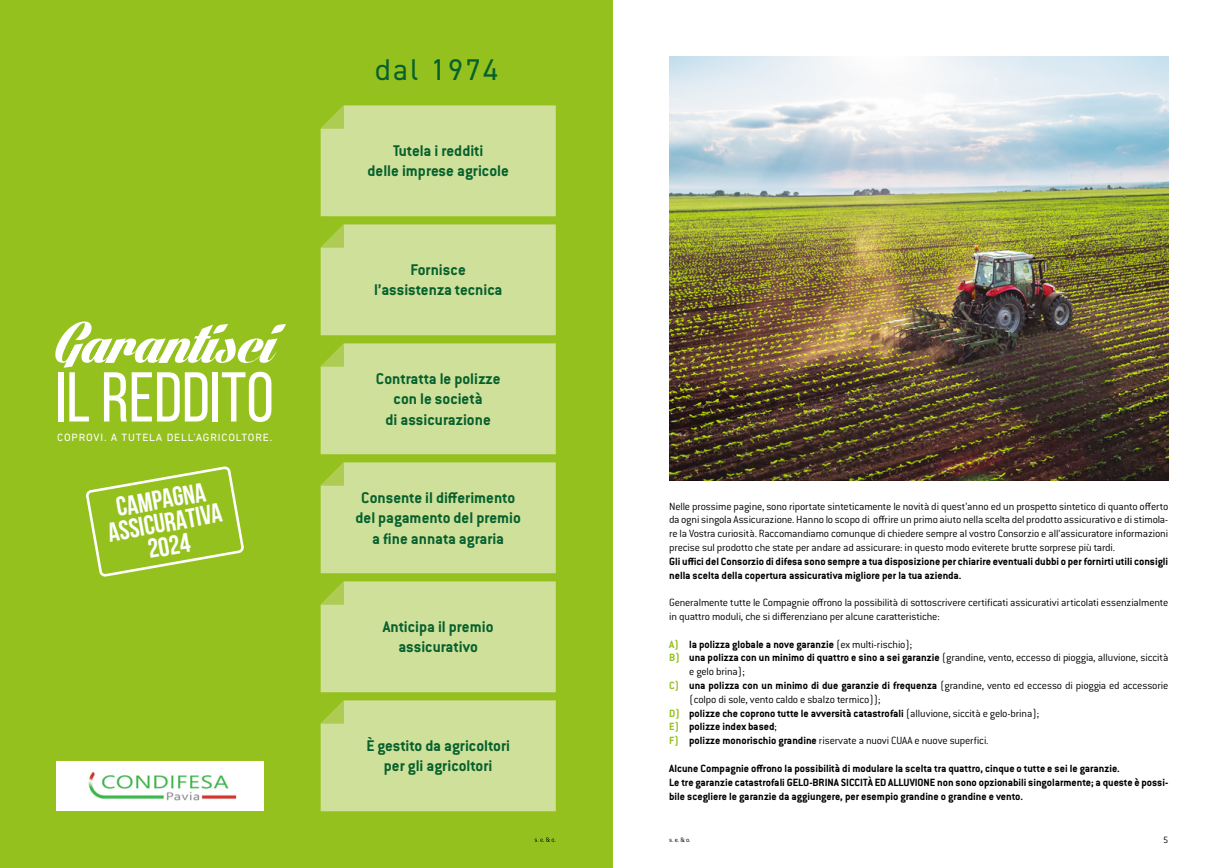
<style>
.page{position:relative;width:1225px;height:868px;background:#fff}
.page>*{position:absolute;margin:0;border:0;box-sizing:border-box;transform-origin:0 0}
.t1{font:70.3px "Bebas Neue";color:#fff}
.t2{font:61px "Lighthouse Personal Use";color:#fff}
.t3{font:30px "DIN2014";letter-spacing:.08em;color:#08612d}
.t4{font:700 27px "Bebas Neue";color:#fff}
.t5{font:700 17px/20.4px "Conduit ITC";color:#08612d;text-align:center}
.t6{font:11.5px/13.8px "Conduit ITC Light";letter-spacing:-.015em;color:#000}
.t7{font:700 11.5px/13.8px "Conduit ITC";color:#000}
.t8{font:10.7px "DIN Next LT Pro";letter-spacing:.08em;color:#fff}
.t9{font:10px "Conduit ITC Light";color:#000}
.t10{font:7px "Conduit ITC Light";color:#000}
.s1{font-family:"Conduit ITC";font-weight:700}
.s2{color:#95c11f}
.s3{font-family:"Conduit ITC Light";font-weight:400}
.s4{font-family:"Conduit ITC";font-weight:700;color:#95c11f}
</style>
<div class="page">
<img style="left:669px;top:57px;width:499px;height:423px">
<div style="left:0;top:0;width:612px;height:867px;background:#95c11f"></div>
<svg style="left:534px;top:837px;width:22px;height:5px"></svg>
<div style="left:321px;top:105px;width:235px;height:111px;background:#cfe09b"></div>
<div style="left:321px;top:224px;width:235px;height:111px;background:#cfe09b"></div>
<div style="left:321px;top:343px;width:235px;height:111px;background:#cfe09b"></div>
<svg style="left:87px;top:466px;width:157px;height:111px"></svg>
<div style="left:321px;top:581px;width:235px;height:111px;background:#cfe09b"></div>
<div style="left:321px;top:700px;width:235px;height:111px;background:#cfe09b"></div>
<div style="left:321px;top:462px;width:235px;height:111px;background:#cfe09b"></div>
<div style="left:57px;top:761px;width:207px;height:50px;background:#fff"></div>
<img style="left:88px;top:772px;width:149px;height:29px">
<p class="t2" style="left:55px;top:308px;width:220px">Garantisci</p>
<p class="t1" style="left:55px;top:359px;width:220px">IL REDDITO</p>
<p class="t8" style="left:57px;top:431px;width:217px">COPROVI. A TUTELA DELL’AGRICOLTORE.</p>
<p class="t4" style="left:114px;top:492px;width:92px;rotate:-10deg">CAMPAGNA</p>
<p class="t4" style="left:106px;top:517px;width:117px;rotate:-10deg">ASSICURATIVA</p>
<p class="t4" style="left:145px;top:534px;width:44px;rotate:-10deg">2024</p>
<p class="t3" style="left:375px;top:51px;width:124px">dal 1974</p>
<p class="t5" style="left:393px;top:140px;width:92px">Tutela i redditi</p>
<p class="t5" style="left:367px;top:160px;width:143px">delle imprese agricole</p>
<p class="t5" style="left:410px;top:259px;width:57px">Fornisce</p>
<p class="t5" style="left:374px;top:279px;width:130px">l’assistenza tecnica</p>
<p class="t5" style="left:376px;top:368px;width:126px">Contratta le polizze con le società</p>
<p class="t5" style="left:385px;top:408px;width:107px">di assicurazione</p>
<p class="t5" style="left:361px;top:486px;width:155px">Consente il differimento</p>
<p class="t5" style="left:355px;top:507px;width:167px">del pagamento del premio</p>
<p class="t5" style="left:372px;top:527px;width:133px">a fine annata agraria</p>
<p class="t5" style="left:383px;top:616px;width:112px">Anticipa il premio</p>
<p class="t5" style="left:398px;top:636px;width:81px">assicurativo</p>
<p class="t5" style="left:366px;top:734px;width:145px">È gestito da agricoltori</p>
<p class="t5" style="left:384px;top:755px;width:110px">per gli agricoltori</p>
<p class="t6" style="left:669px;top:498px;width:500px">Nelle prossime pagine, sono riportate sinteticamente le novità di quest’anno ed un prospetto sintetico di quanto offerto da ogni singola Assicurazione. Hanno lo scopo di offrire un primo aiuto nella scelta del prodotto assicurativo e di stimola&shy;re la Vostra curiosità. Raccomandiamo comunque di chiedere sempre al vostro Consorzio e all’assicuratore informazioni precise sul prodotto che state per andare ad assicurare: in questo modo eviterete brutte sorprese più tardi.<br><span class="s1">Gli uffici del Consorzio di difesa sono sempre a tua disposizione per chiarire eventuali dubbi o per fornirti utili consigli nella scelta della copertura assicurativa migliore per la tua azienda.</span></p>
<p class="t6" style="left:669px;top:595px;width:500px">Generalmente tutte le Compagnie offrono la possibilità di sottoscrivere certificati assicurativi articolati essenzialmente in quattro moduli, che si differenziano per alcune caratteristiche:</p>
<p class="t7" style="left:669px;top:636px;width:245px"><span class="s2">A)</span> la polizza globale a nove garanzie <span class="s3">(ex multi-rischio);</span></p>
<p class="t6" style="left:669px;top:650px;width:500px"><span class="s4">B)</span> <span class="s1">una polizza con un minimo di quattro e sino a sei garanzie</span> (grandine, vento, eccesso di pioggia, alluvione, siccità</p>
<p class="t6" style="left:689px;top:664px;width:57px">e gelo brina);</p>
<p class="t7" style="left:669px;top:678px;width:500px"><span class="s2">C)</span> una polizza con un minimo di due garanzie di frequenza <span class="s3">(grandine, vento ed eccesso di pioggia ed accessorie</span></p>
<p class="t6" style="left:689px;top:692px;width:193px">(colpo di sole, vento caldo e sbalzo termico));</p>
<p class="t7" style="left:669px;top:705px;width:371px"><span class="s2">D)</span> polizze che coprono tutte le avversità catastrofali <span class="s3">(alluvione, siccità e gelo-brina);</span></p>
<p class="t7" style="left:669px;top:719px;width:109px"><span class="s2">E)</span> polizze index based<span class="s3">;</span></p>
<p class="t6" style="left:669px;top:733px;width:321px"><span class="s4">F)</span> <span class="s1">polizze monorischio grandine</span> riservate a nuovi CUAA e nuove superfici.</p>
<p class="t7" style="left:669px;top:761px;width:500px">Alcune Compagnie offrono la possibilità di modulare la scelta tra quattro, cinque o tutte e sei le garanzie.<br>Le tre garanzie catastrofali GELO-BRINA SICCITÀ ED ALLUVIONE non sono opzionabili singolarmente; a queste è possi&shy;bile scegliere le garanzie da aggiungere, per esempio grandine o grandine e vento.</p>
<p class="t10" style="left:669px;top:835px;width:23px">s. e. &amp; o.</p>
<p class="t9" style="left:1163px;top:833px;width:7px">5</p>
</div>
